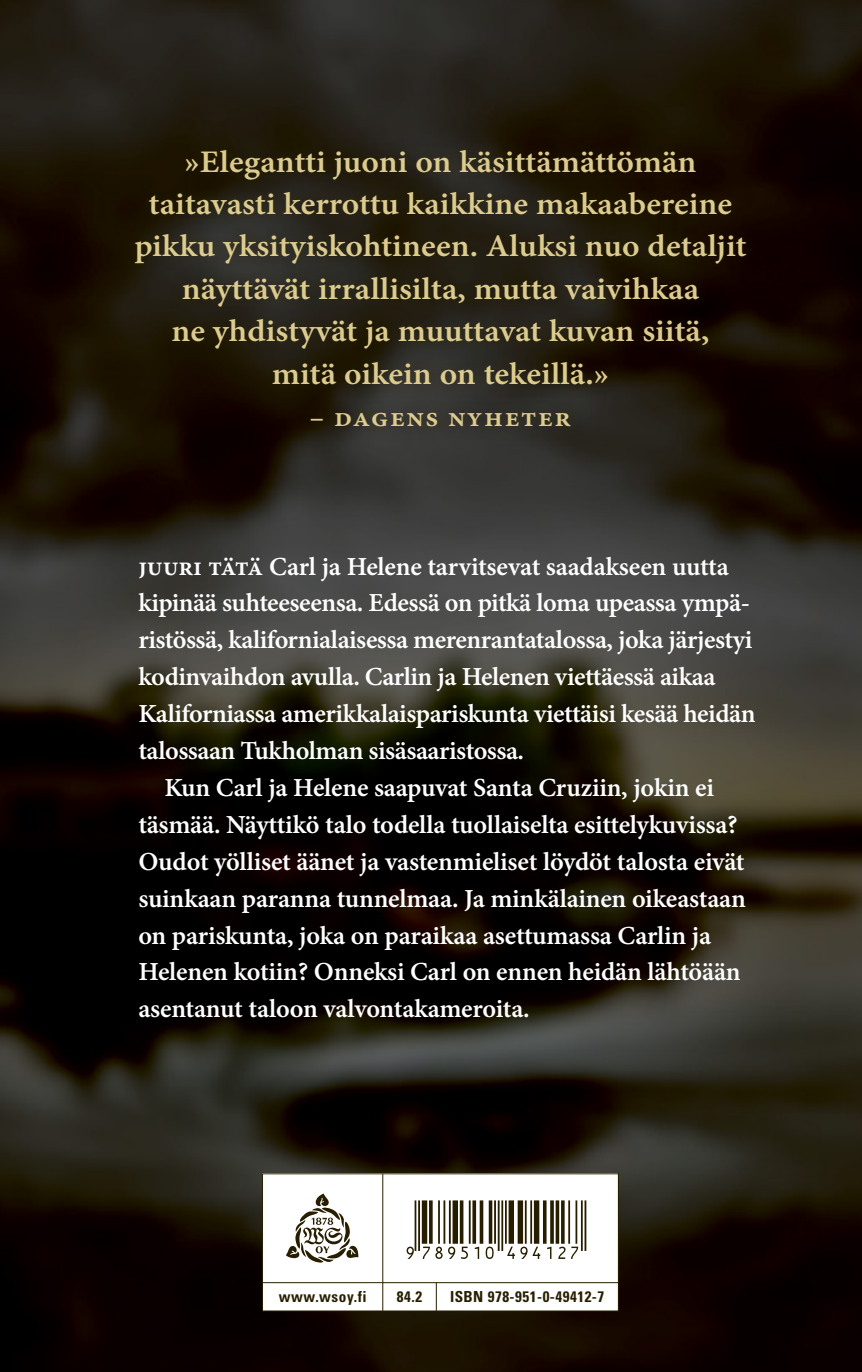
<style>
.page{position:relative;width:862px;height:1372px;background:#fff}
.page>*{position:absolute;margin:0;border:0;box-sizing:border-box;transform-origin:0 0}
.t1{font:57.82px "Viisas EAN Matala";color:#271e00}
.t2{font:31.5px/42.3px "Minion Pro Semibold Capt";letter-spacing:-.005em;color:#dccb8e;text-align:center;scale:1.06 1}
.t3{font:27.22px "Minion Pro Semibold Capt";letter-spacing:.05em;color:#dccb8e;scale:1.06 1}
.t4{font:26.1px "Minion Pro Semibold Capt";letter-spacing:-.01em;color:#fff}
.t5{font:700 condensed 15.08px "Univers LT Std";letter-spacing:.035em;color:#271e00}
</style>
<div class="page">
<img style="left:0;top:0;width:861px;height:1371px">
<div style="left:262px;top:1173px;width:356px;height:137px;background:#fff"></div>
<hr style="left:382px;top:1173px;width:1px;height:137px;background:#271e00">
<hr style="left:262px;top:1282px;width:356px;height:1px;background:#271e00">
<svg style="left:435px;top:1282px;width:1px;height:28px"></svg>
<svg style="left:286px;top:1193px;width:72px;height:69px"></svg>
<div style="left:122px;top:135px;width:637px;height:306px;background:#271e00;opacity:.75"></div>
<p class="t2" style="left:134px;top:140px;width:578px">»Elegantti juoni on käsittämättömän taitavasti kerrottu kaikkine makaabereine pikku yksityiskohtineen. Aluksi nuo detaljit näyttävät irrallisilta, mutta vaivihkaa<br>ne yhdistyvät ja muuttavat kuvan siitä,<br>mitä oikein on tekeillä.»</p>
<p class="t3" style="left:309px;top:398px;width:248px">– dagens nyheter</p>
<p class="t4" style="left:138px;top:547px;width:591px">juuri tätä Carl ja Helene tarvitsevat saadakseen uutta</p>
<p class="t4" style="left:138px;top:584px;width:612px">kipinää suhteeseensa. Edessä on pitkä loma upeassa ympä-</p>
<p class="t4" style="left:138px;top:621px;width:615px">ristössä, kalifornialaisessa merenrantatalossa, joka järjestyi</p>
<p class="t4" style="left:138px;top:658px;width:578px">kodinvaihdon avulla. Carlin ja Helenen viettäessä aikaa</p>
<p class="t4" style="left:138px;top:695px;width:618px">Kaliforniassa amerikkalaispariskunta viettäisi kesää heidän</p>
<p class="t4" style="left:138px;top:732px;width:387px">talossaan Tukholman sisäsaaristossa.</p>
<p class="t4" style="left:164px;top:769px;width:551px">Kun Carl ja Helene saapuvat Santa Cruziin, jokin ei</p>
<p class="t4" style="left:138px;top:806px;width:600px">täsmää. Näyttikö talo todella tuollaiselta esittelykuvissa?</p>
<p class="t4" style="left:138px;top:842px;width:607px">Oudot yölliset äänet ja vastenmieliset löydöt talosta eivät</p>
<p class="t4" style="left:138px;top:879px;width:608px">suinkaan paranna tunnelmaa. Ja minkälainen oikeastaan</p>
<p class="t4" style="left:138px;top:916px;width:574px">on pariskunta, joka on paraikaa asettumassa Carlin ja</p>
<p class="t4" style="left:138px;top:953px;width:603px">Helenen kotiin? Onneksi Carl on ennen heidän lähtöään</p>
<p class="t4" style="left:138px;top:990px;width:392px">asentanut taloon valvontakameroita.</p>
<h1 class="t1" style="left:401px;top:1199px;width:186px">*9789510494127*</h1>
<p class="t5" style="left:279px;top:1286px;width:89px">www.wsoy.fi</p>
<p class="t5" style="left:397px;top:1286px;width:27px">84.2</p>
<p class="t5" style="left:450px;top:1286px;width:155px">ISBN 978-951-0-49412-7</p>
</div>
